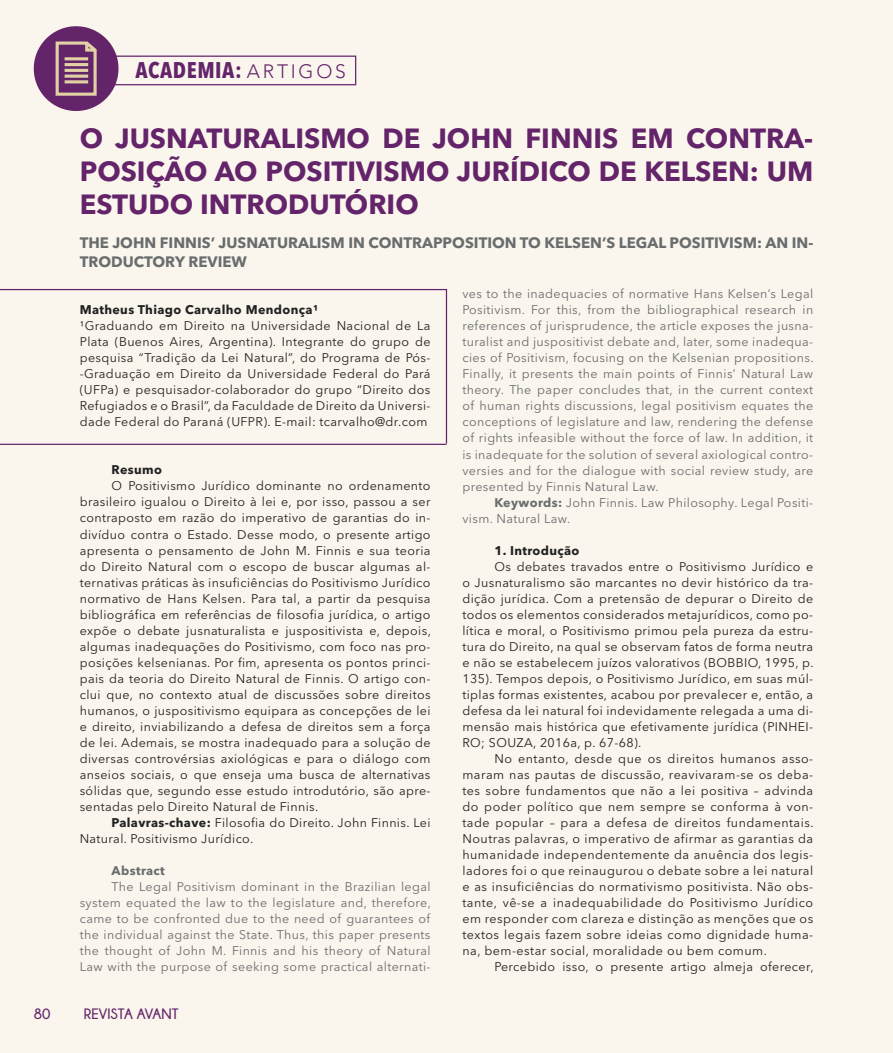
<style>
.page{position:relative;width:893px;height:1053px;background:#fff}
.page>*{position:absolute;margin:0;border:0;box-sizing:border-box;transform-origin:0 0}
.t1{font:700 27.5px/33px "Avenir Next LT Pro";color:#64246a;text-align:justify}
.t2{font:700 condensed 22.5px "Avenir Next LT Pro";letter-spacing:.025em;color:#64246a}
.t3{font:700 15px/18px "Avenir Next LT Pro";color:#696d6e}
.t4{font:700 15px "Champagne&Limousines";color:#64246a}
.t5{font:12.5px/16px "Avenir Next LT Pro";letter-spacing:.03em;color:#202121;text-align:justify}
.t6{font:12.5px/16px "Avenir Next LT Pro";letter-spacing:.03em;color:#696d6e;text-align:justify}
.t7{font:700 12.5px "Avenir Next LT Pro";letter-spacing:.03em;color:#202121}
.t8{font:700 12.5px "Avenir Next LT Pro";letter-spacing:.03em;color:#696d6e}
.s1{font-family:"Avenir LT Std";font-weight:300;font-stretch:normal;font-size:19.25px}
.s2{font-weight:700}
</style>
<div class="page">
<div style="left:0;top:0;width:893px;height:1052px;background:#fbf6ed"></div>
<div style="left:34px;top:26px;width:85px;height:85px;background:#64246a;border-radius:50%"></div>
<svg style="left:55px;top:41px;width:42px;height:55px"></svg>
<div style="left:107px;top:56px;width:249px;height:29px;border:1px solid #64246a"></div>
<hr style="left:0;top:289px;width:446px;height:1px;background:#64246a">
<hr style="left:0;top:443px;width:446px;height:2px;background:#64246a">
<hr style="left:446px;top:289px;width:1px;height:154px;background:#64246a">
<h2 class="t2" style="left:136px;top:56px;width:212px">ACADEMIA: <span class="s1">A R T I G O S</span></h2>
<h1 class="t1" style="left:80px;top:122px;width:735px">O JUSNATURALISMO DE JOHN FINNIS EM CONTRA-POSIÇÃO AO POSITIVISMO JURÍDICO DE KELSEN: UM ESTUDO INTRODUTÓRIO</h1>
<p class="t3" style="left:80px;top:234px;width:735px">THE JOHN FINNIS’ JUSNATURALISM IN CONTRAPPOSITION TO KELSEN’S LEGAL POSITIVISM: AN IN-<br>TRODUCTORY REVIEW</p>
<p class="t7" style="left:80px;top:302px;width:240px">Matheus Thiago Carvalho Mendonça¹</p>
<p class="t5" style="left:80px;top:318px;width:352px">¹Graduando em Direito na Universidade Nacional de La Plata (Buenos Aires, Argentina). Integrante do grupo de pesquisa “Tradição da Lei Natural”, do Programa de Pós--Graduação em Direito da Universidade Federal do Pará (UFPa) e pesquisador-colaborador do grupo “Direito dos Refugiados e o Brasil”, da Faculdade de Direito da Universi&shy;dade Federal do Paraná (UFPR). E-mail: tcarvalho@dr.com</p>
<p class="t7" style="left:112px;top:462px;width:52px">Resumo</p>
<p class="t5" style="left:80px;top:478px;width:353px;text-indent:32px">O Positivismo Jurídico dominante no ordenamento brasileiro igualou o Direito à lei e, por isso, passou a ser contraposto em razão do imperativo de garantias do in&shy;divíduo contra o Estado. Desse modo, o presente artigo apresenta o pensamento de John M. Finnis e sua teoria do Direito Natural com o escopo de buscar algumas al&shy;ternativas práticas às insuficiências do Positivismo Jurídico normativo de Hans Kelsen. Para tal, a partir da pesquisa bibliográfica em referências de filosofia jurídica, o artigo expõe o debate jusnaturalista e juspositivista e, depois, algumas inadequações do Positivismo, com foco nas pro&shy;posições kelsenianas. Por fim, apresenta os pontos princi&shy;pais da teoria do Direito Natural de Finnis. O artigo con&shy;clui que, no contexto atual de discussões sobre direitos humanos, o juspositivismo equipara as concepções de lei e direito, inviabilizando a defesa de direitos sem a força de lei. Ademais, se mostra inadequado para a solução de diversas controvérsias axiológicas e para o diálogo com anseios sociais, o que enseja uma busca de alternativas sólidas que, segundo esse estudo introdutório, são apre&shy;sentadas pelo Direito Natural de Finnis.</p>
<p class="t5" style="left:80px;top:814px;width:352px;text-indent:32px"><span class="s2">Palavras-chave:</span> Filosofia do Direito. John Finnis. Lei<br>Natural. Positivismo Jurídico.</p>
<p class="t8" style="left:112px;top:862px;width:55px">Abstract</p>
<p class="t6" style="left:80px;top:878px;width:353px;text-indent:32px">The Legal Positivism dominant in the Brazilian legal system equated the law to the legislature and, therefore, came to be confronted due to the need of guarantees of the individual against the State. Thus, this paper presents the thought of John M. Finnis and his theory of Natural Law with the purpose of seeking some practical alternati-</p>
<p class="t4" style="left:34px;top:1005px;width:18px">80</p>
<p class="t4" style="left:84px;top:1005px;width:96px">REVISTA AVANT</p>
<p class="t6" style="left:462px;top:286px;width:353px">ves to the inadequacies of normative Hans Kelsen’s Legal Positivism. For this, from the bibliographical research in references of jurisprudence, the article exposes the jusna&shy;turalist and juspositivist debate and, later, some inadequa&shy;cies of Positivism, focusing on the Kelsenian propositions.<br>Finally, it presents the main points of Finnis’ Natural Law theory. The paper concludes that, in the current context of human rights discussions, legal positivism equates the conceptions of legislature and law, rendering the defense of rights infeasible without the force of law. In addition, it is inadequate for the solution of several axiological contro&shy;versies and for the dialogue with social review study, are presented by Finnis Natural Law.</p>
<p class="t6" style="left:462px;top:494px;width:352px;text-indent:32px"><span class="s2">Keywords:</span> John Finnis. Law Philosophy. Legal Positi&shy;vism. Natural Law.</p>
<p class="t7" style="left:494px;top:542px;width:87px">1. Introdução</p>
<p class="t5" style="left:462px;top:558px;width:353px;text-indent:32px">Os debates travados entre o Positivismo Jurídico e o Jusnaturalismo são marcantes no devir histórico da tra&shy;dição jurídica. Com a pretensão de depurar o Direito de todos os elementos considerados metajurídicos, como po&shy;lítica e moral, o Positivismo primou pela pureza da estru&shy;tura do Direito, na qual se observam fatos de forma neutra e não se estabelecem juízos valorativos (BOBBIO, 1995, p.<br>135). Tempos depois, o Positivismo Jurídico, em suas múl&shy;tiplas formas existentes, acabou por prevalecer e, então, a defesa da lei natural foi indevidamente relegada a uma di&shy;mensão mais histórica que efetivamente jurídica (PINHEI-RO; SOUZA, 2016a, p. 67-68).</p>
<p class="t5" style="left:462px;top:750px;width:353px;text-indent:32px">No entanto, desde que os direitos humanos asso&shy;maram nas pautas de discussão, reavivaram-se os deba&shy;tes sobre fundamentos que não a lei positiva – advinda do poder político que nem sempre se conforma à von&shy;tade popular – para a defesa de direitos fundamentais.<br>Noutras palavras, o imperativo de afirmar as garantias da humanidade independentemente da anuência dos legis&shy;ladores foi o que reinaugurou o debate sobre a lei natural e as insuficiências do normativismo positivista. Não obs&shy;tante, vê-se a inadequabilidade do Positivismo Jurídico em responder com clareza e distinção as menções que os textos legais fazem sobre ideias como dignidade huma&shy;na, bem-estar social, moralidade ou bem comum.</p>
<p class="t5" style="left:494px;top:958px;width:321px">Percebido isso, o presente artigo almeja oferecer,</p>
</div>
